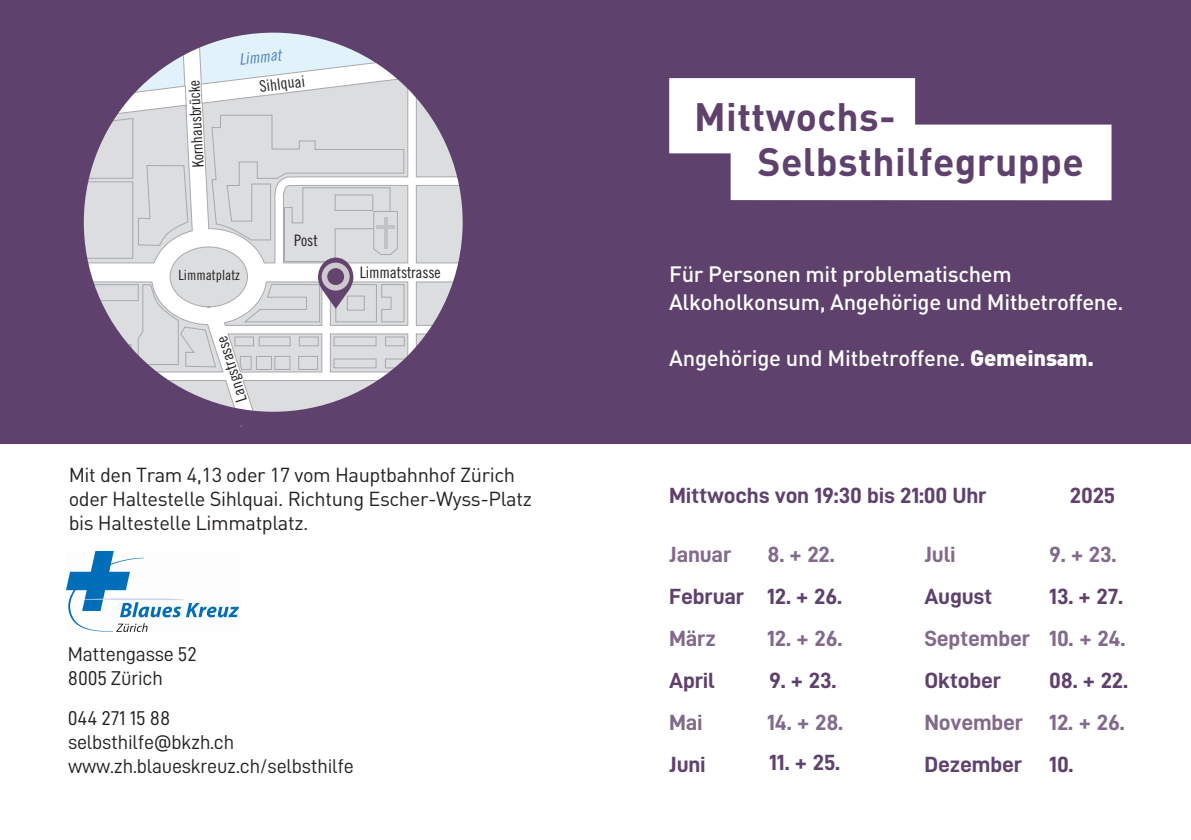
<style>
.page{position:relative;width:1191px;height:840px;background:#fff}
.page>*{position:absolute;margin:0;border:0;box-sizing:border-box;transform-origin:0 0}
.t1{font:700 39.2px/44.6px "DIN";letter-spacing:.01em;color:#5e416c}
.t2{font:500 22px/28px "DIN";letter-spacing:-.015em;color:#fff}
.InhaltAdressen{font:22px "D DIN Bold";letter-spacing:-.01em;color:#5e416c;scale:1.05 1}
.InhaltAdressen-2{font:22px "D DIN Bold";letter-spacing:-.01em;color:#816a8b;scale:1.05 1}
.t3{font:20px/24px "DIN";letter-spacing:-.02em;color:#231f20}
.t4{font:20px/24px "D DIN";letter-spacing:-.01em;color:#231f20}
.t5{font:15.8px "Trade Gothic Cond Eighteen";letter-spacing:-.01em;color:#231f20}
.t6{font:15.8px "Trade Gothic Cond Eighteen Obl";color:#4b83b8}
.t7{font:15.4px "Trade Gothic Cond Eighteen";color:#231f20}
.t8{font:14px "Trade Gothic Cond Eighteen";color:#231f20}
.s1{font-weight:900}
</style>
<div class="page">
<div style="left:0;top:0;width:1191px;height:457px;background:#5e416c"></div>
<svg style="left:83px;top:32px;width:380px;height:395px;fill:#dcdddf"></svg>
<svg style="left:200px;top:83px;width:3px;height:22px"></svg>
<svg style="left:669px;top:78px;width:442px;height:122px;fill:#fff"></svg>
<div style="left:0;top:443px;width:1191px;height:194px;background:#fff"></div>
<img style="left:67px;top:551px;width:171px;height:80px">
<p class="t7" style="left:189px;top:168px;width:88px;rotate:-93deg">Kornhausbrücke</p>
<p class="t6" style="left:238px;top:50px;width:44px;rotate:-7deg">Limmat</p>
<p class="t5" style="left:258px;top:77px;width:47px;rotate:-7deg">Sihlquai</p>
<p class="t5" style="left:294px;top:230px;width:25px">Post</p>
<p class="t8" style="left:178px;top:266px;width:63px">Limmatplatz</p>
<p class="t5" style="left:360px;top:263px;width:82px">Limmatstrasse</p>
<p class="t5" style="left:233px;top:404px;width:69px;rotate:-108deg">Langstrasse</p>
<p class="t3" style="left:69px;top:462px;width:464px">Mit den Tram 4,13 oder 17 vom Hauptbahnhof Zürich oder Haltestelle Sihlquai. Richtung Escher-Wyss-Platz bis Haltestelle Limmatplatz.</p>
<p class="t4" style="left:68px;top:641px;width:130px">Mattengasse 52<br>8005 Zürich</p>
<p class="t4" style="left:68px;top:705px;width:287px">044 271 15 88<br>selbsthilfe@bkzh.ch www.zh.blaueskreuz.ch/selbsthilfe</p>
<p class="t1" style="left:757px;top:93px;width:328px;text-indent:-63px">Mittwochs-<br>Selbsthilfegruppe</p>
<p class="t2" style="left:669px;top:259px;width:456px">Für Personen mit problematischem<br>Alkoholkonsum, Angehörige und Mitbetroffene.</p>
<p class="t2" style="left:669px;top:343px;width:426px">Angehörige und Mitbetroffene. <span class="s1">Gemeinsam.</span></p>
<p class="InhaltAdressen" style="left:669px;top:482px;width:304px">Mittwochs von 19:30 bis 21:00 Uhr</p>
<p class="InhaltAdressen" style="left:1070px;top:482px;width:45px">2025</p>
<p class="InhaltAdressen-2" style="left:669px;top:541px;width:61px">Januar</p>
<p class="InhaltAdressen-2" style="left:767px;top:541px;width:66px">8. + 22.</p>
<p class="InhaltAdressen-2" style="left:924px;top:541px;width:31px">Juli</p>
<p class="InhaltAdressen-2" style="left:1049px;top:541px;width:66px">9. + 23.</p>
<p class="InhaltAdressen" style="left:669px;top:583px;width:73px">Februar</p>
<p class="InhaltAdressen" style="left:924px;top:583px;width:66px">August</p>
<p class="InhaltAdressen" style="left:1049px;top:583px;width:72px">13. + 27.</p>
<p class="InhaltAdressen-2" style="left:669px;top:625px;width:46px">März</p>
<p class="InhaltAdressen-2" style="left:924px;top:625px;width:193px">September 10. + 24.</p>
<p class="InhaltAdressen" style="left:669px;top:667px;width:45px">April</p>
<p class="InhaltAdressen" style="left:924px;top:667px;width:74px">Oktober</p>
<p class="InhaltAdressen" style="left:1049px;top:667px;width:77px">08. + 22.</p>
<p class="InhaltAdressen-2" style="left:669px;top:709px;width:34px">Mai</p>
<p class="InhaltAdressen-2" style="left:924px;top:709px;width:192px">November 12. + 26.</p>
<p class="InhaltAdressen" style="left:669px;top:751px;width:36px">Juni</p>
<p class="InhaltAdressen" style="left:924px;top:751px;width:144px">Dezember 10.</p>
<p class="InhaltAdressen" style="left:767px;top:583px;width:73px">12. + 26.</p>
<p class="InhaltAdressen-2" style="left:767px;top:625px;width:73px">12. + 26.</p>
<p class="InhaltAdressen" style="left:769px;top:667px;width:66px">9. + 23.</p>
<p class="InhaltAdressen-2" style="left:767px;top:709px;width:74px">14. + 28.</p>
<p class="InhaltAdressen" style="left:769px;top:749px;width:69px">11. + 25.</p>
</div>
